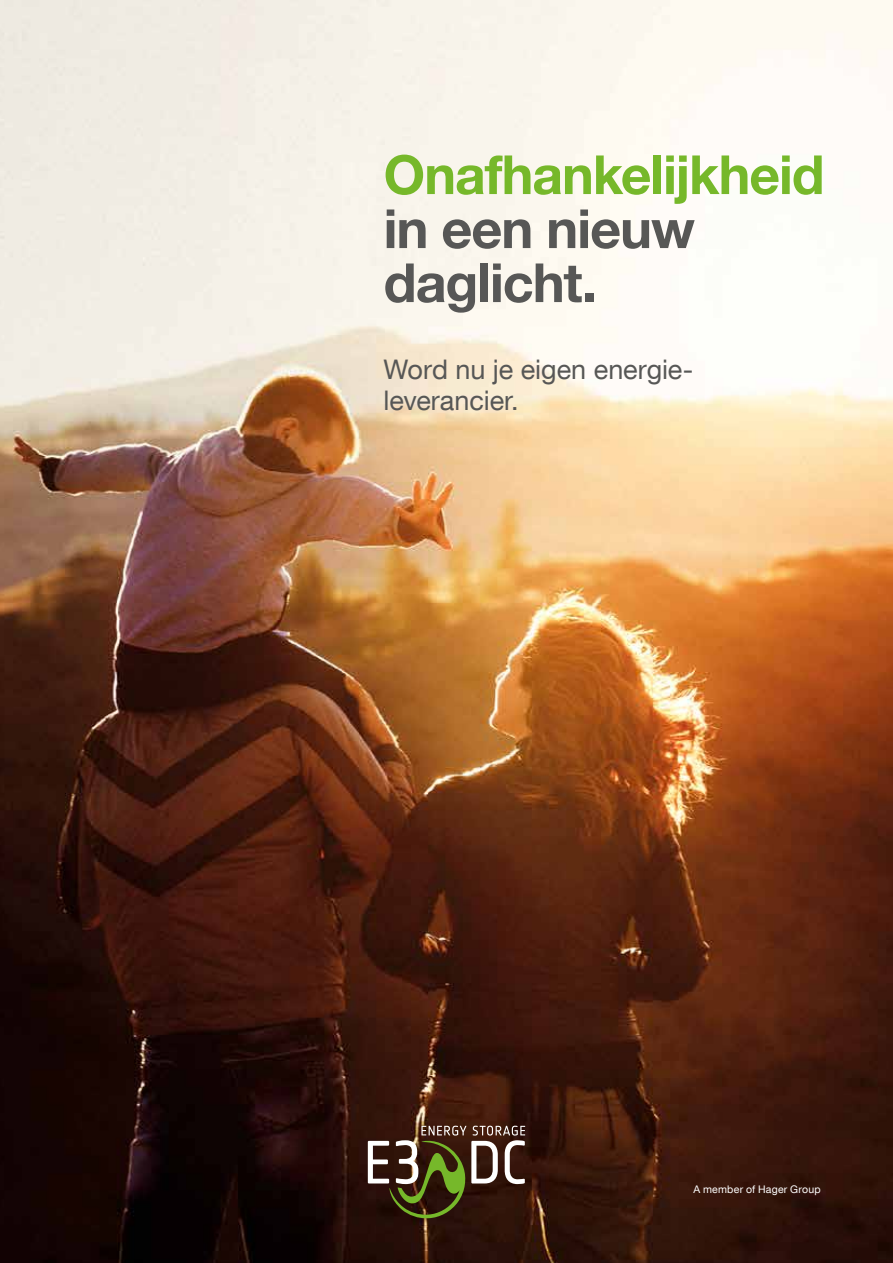
<style>
.page{position:relative;width:893px;height:1263px;background:#fff}
.page>*{position:absolute;margin:0;border:0;box-sizing:border-box;transform-origin:0 0}
.t1{font:700 54px/54px "Helvetica Neue LT Com";letter-spacing:-.02em;color:#575756}
.t2{font:700 54px "Helvetica Neue LT Com";letter-spacing:-.02em;color:#76b82a}
.t3{font:27px/31.5px "Helvetica Neue LT Com";letter-spacing:-.005em;color:#575756}
.t4{font:10.5px "Helvetica Neue LT Com";letter-spacing:.02em;color:#fff}
</style>
<div class="page">
<img style="left:0;top:0;width:893px;height:1263px">
<svg style="left:368px;top:1126px;width:157px;height:93px;background:#54442f"></svg>
<h1 class="t2" style="left:384px;top:141px;width:442px">Onafhankelijkheid</h1>
<h1 class="t1" style="left:384px;top:200px;width:313px">in een nieuw daglicht.</h1>
<p class="t3" style="left:384px;top:353px;width:311px">Word nu je eigen energie&shy;leverancier.</p>
<p class="t4" style="left:693px;top:1183px;width:129px">A member of Hager Group</p>
</div>
